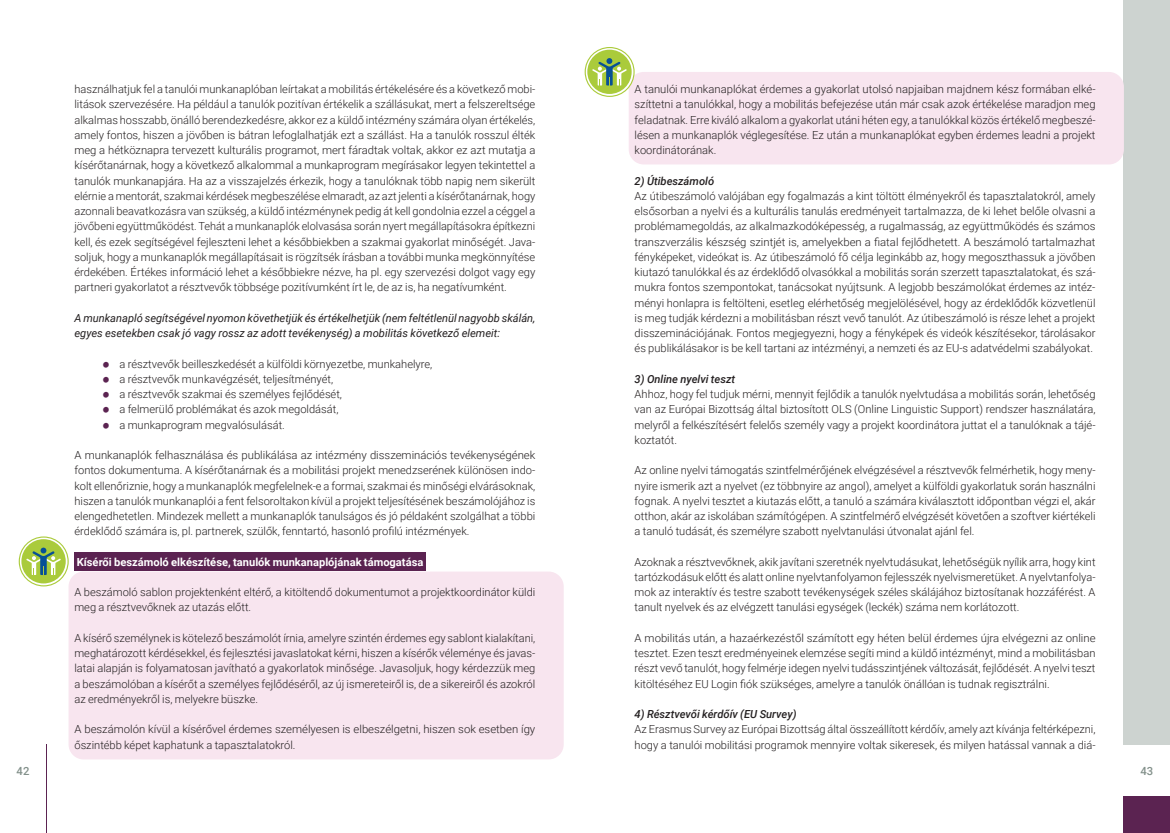
<style>
.page{position:relative;width:1170px;height:833px;background:#fff}
.page>*{position:absolute;margin:0;border:0;box-sizing:border-box;transform-origin:0 0}
.t1{font:500 11.25px "Roboto";color:#82908a}
.t2{font:300 11.12px/15.2px "Roboto";color:#231f20;text-align:justify}
.t3{font:italic 11.12px/15.2px "Roboto";color:#231f20}
.t4{font:italic 500 11.12px "Roboto";color:#231f20}
.t5{font:700 11.12px "Roboto";color:#fff}
.s1{font-family:"Berlin Sans FB Demi";font-weight:700;font-size:11.25px;color:#5b2351}
</style>
<div class="page">
<div style="left:1123px;top:0;width:46px;height:744px;background:#cdd3d0"></div>
<div style="left:1123px;top:797px;width:46px;height:36px;background:#5b2351"></div>
<hr style="left:46px;top:744px;width:1px;height:89px;background:#5b2351">
<div style="left:628px;top:72px;width:495px;height:92px;background:#f8e5ef;border-radius:15px"></div>
<div style="left:69px;top:571px;width:494px;height:188px;background:#f8e5ef;border-radius:15px"></div>
<div style="left:74px;top:552px;width:351px;height:19px;background:#5b2351"></div>
<svg style="left:19px;top:536px;width:50px;height:50px"></svg>
<svg style="left:584px;top:47px;width:50px;height:50px"></svg>
<p class="t2" style="left:74px;top:81px;width:462px">használhatjuk fel a tanulói munkanaplóban leírtakat a mobilitás értékelésére és a következő mobi&shy;litások szervezésére. Ha például a tanulók pozitívan értékelik a szállásukat, mert a felszereltsége alkalmas hosszabb, önálló berendezkedésre, akkor ez a küldő intézmény számára olyan értékelés, amely fontos, hiszen a jövőben is bátran lefoglalhatják ezt a szállást. Ha a tanulók rosszul élték meg a hétköznapra tervezett kulturális programot, mert fáradtak voltak, akkor ez azt mutatja a kísérőtanárnak, hogy a következő alkalommal a munkaprogram megírásakor legyen tekintettel a tanulók munkanapjára. Ha az a visszajelzés érkezik, hogy a tanulóknak több napig nem sikerült elérnie a mentorát, szakmai kérdések megbeszélése elmaradt, az azt jelenti a kísérőtanárnak, hogy azonnali beavatkozásra van szükség, a küldő intézménynek pedig át kell gondolnia ezzel a céggel a jövőbeni együttműködést. Tehát a munkanaplók elolvasása során nyert megállapításokra építkezni kell, és ezek segítségével fejleszteni lehet a későbbiekben a szakmai gyakorlat minőségét. Java&shy;soljuk, hogy a munkanaplók megállapításait is rögzítsék írásban a további munka megkönnyítése érdekében. Értékes információ lehet a későbbiekre nézve, ha pl. egy szervezési dolgot vagy egy partneri gyakorlatot a résztvevők többsége pozitívumként írt le, de az is, ha negatívumként.</p>
<p class="t3" style="left:74px;top:310px;width:462px">A munkanapló segítségével nyomon követhetjük és értékelhetjük (nem feltétlenül nagyobb skálán, egyes esetekben csak jó vagy rossz az adott tevékenység) a mobilitás következő elemeit:</p>
<p class="t2" style="left:103px;top:355px;width:331px"><span class="s1">•</span> a résztvevők beilleszkedését a külföldi környezetbe, munkahelyre,</p>
<p class="t2" style="left:103px;top:371px;width:232px"><span class="s1">•</span> a résztvevők munkavégzését, teljesítményét,</p>
<p class="t2" style="left:103px;top:386px;width:241px"><span class="s1">•</span> a résztvevők szakmai és személyes fejlődését,</p>
<p class="t2" style="left:103px;top:401px;width:237px"><span class="s1">•</span> a felmerülő problémákat és azok megoldását,</p>
<p class="t2" style="left:103px;top:416px;width:184px"><span class="s1">•</span> a munkaprogram megvalósulását.</p>
<p class="t2" style="left:74px;top:447px;width:462px">A munkanaplók felhasználása és publikálása az intézmény disszeminációs tevékenységének fontos dokumentuma. A kísérőtanárnak és a mobilitási projekt menedzserének különösen indo&shy;kolt ellenőriznie, hogy a munkanaplók megfelelnek-e a formai, szakmai és minőségi elvárásoknak, hiszen a tanulók munkanaplói a fent felsoroltakon kívül a projekt teljesítésének beszámolójához is elengedhetetlen. Mindezek mellett a munkanaplók tanulságos és jó példaként szolgálhat a többi érdeklődő számára is, pl. partnerek, szülők, fenntartó, hasonló profilú intézmények.</p>
<p class="t5" style="left:77px;top:554px;width:348px">Kísérői beszámoló elkészítése, tanulók munkanaplójának támogatása</p>
<p class="t2" style="left:74px;top:584px;width:462px">A beszámoló sablon projektenként eltérő, a kitöltendő dokumentumot a projektkoordinátor küldi meg a résztvevőknek az utazás előtt.</p>
<p class="t2" style="left:74px;top:630px;width:462px">A kísérő személynek is kötelező beszámolót írnia, amelyre szintén érdemes egy sablont kialakítani, meghatározott kérdésekkel, és fejlesztési javaslatokat kérni, hiszen a kísérők véleménye és javas&shy;latai alapján is folyamatosan javítható a gyakorlatok minősége. Javasoljuk, hogy kérdezzük meg a beszámolóban a kísérőt a személyes fejlődéséről, az új ismereteiről is, de a sikereiről és azokról az eredményekről is, melyekre büszke.</p>
<p class="t2" style="left:74px;top:721px;width:462px">A beszámolón kívül a kísérővel érdemes személyesen is elbeszélgetni, hiszen sok esetben így őszintébb képet kaphatunk a tapasztalatokról.</p>
<p class="t2" style="left:634px;top:81px;width:462px">A tanulói munkanaplókat érdemes a gyakorlat utolsó napjaiban majdnem kész formában elké&shy;szíttetni a tanulókkal, hogy a mobilitás befejezése után már csak azok értékelése maradjon meg feladatnak. Erre kiváló alkalom a gyakorlat utáni héten egy, a tanulókkal közös értékelő megbeszé&shy;lésen a munkanaplók véglegesítése. Ez után a munkanaplókat egyben érdemes leadni a projekt koordinátorának.</p>
<p class="t4" style="left:634px;top:173px;width:81px">2) Útibeszámoló</p>
<p class="t2" style="left:634px;top:188px;width:462px">Az útibeszámoló valójában egy fogalmazás a kint töltött élményekről és tapasztalatokról, amely elsősorban a nyelvi és a kulturális tanulás eredményeit tartalmazza, de ki lehet belőle olvasni a problémamegoldás, az alkalmazkodóképesség, a rugalmasság, az együttműködés és számos transzverzális készség szintjét is, amelyekben a fiatal fejlődhetett. A beszámoló tartalmazhat fényképeket, videókat is. Az útibeszámoló fő célja leginkább az, hogy megoszthassuk a jövőben kiutazó tanulókkal és az érdeklődő olvasókkal a mobilitás során szerzett tapasztalatokat, és szá&shy;mukra fontos szempontokat, tanácsokat nyújtsunk. A legjobb beszámolókat érdemes az intéz&shy;ményi honlapra is feltölteni, esetleg elérhetőség megjelölésével, hogy az érdeklődők közvetlenül is meg tudják kérdezni a mobilitásban részt vevő tanulót. Az útibeszámoló is része lehet a projekt disszeminációjának. Fontos megjegyezni, hogy a fényképek és videók készítésekor, tárolásakor és publikálásakor is be kell tartani az intézményi, a nemzeti és az EU-s adatvédelmi szabályokat.</p>
<p class="t4" style="left:634px;top:371px;width:102px">3) Online nyelvi teszt</p>
<p class="t2" style="left:634px;top:386px;width:462px">Ahhoz, hogy fel tudjuk mérni, mennyit fejlődik a tanulók nyelvtudása a mobilitás során, lehetőség van az Európai Bizottság által biztosított OLS (Online Linguistic Support) rendszer használatára, melyről a felkészítésért felelős személy vagy a projekt koordinátora juttat el a tanulóknak a tájé&shy;koztatót.</p>
<p class="t2" style="left:634px;top:462px;width:462px">Az online nyelvi támogatás szintfelmérőjének elvégzésével a résztvevők felmérhetik, hogy meny&shy;nyire ismerik azt a nyelvet (ez többnyire az angol), amelyet a külföldi gyakorlatuk során használni fognak. A nyelvi tesztet a kiutazás előtt, a tanuló a számára kiválasztott időpontban végzi el, akár otthon, akár az iskolában számítógépen. A szintfelmérő elvégzését követően a szoftver kiértékeli a tanuló tudását, és személyre szabott nyelvtanulási útvonalat ajánl fel.</p>
<p class="t2" style="left:634px;top:554px;width:462px">Azoknak a résztvevőknek, akik javítani szeretnék nyelvtudásukat, lehetőségük nyílik arra, hogy kint tartózkodásuk előtt és alatt online nyelvtanfolyamon fejlesszék nyelvismeretüket. A nyelvtanfolya&shy;mok az interaktív és testre szabott tevékenységek széles skálájához biztosítanak hozzáférést. A tanult nyelvek és az elvégzett tanulási egységek (leckék) száma nem korlátozott.</p>
<p class="t2" style="left:634px;top:630px;width:462px">A mobilitás után, a hazaérkezéstől számított egy héten belül érdemes újra elvégezni az online tesztet. Ezen teszt eredményeinek elemzése segíti mind a küldő intézményt, mind a mobilitásban részt vevő tanulót, hogy felmérje idegen nyelvi tudásszintjének változását, fejlődését. A nyelvi teszt kitöltéséhez EU Login fiók szükséges, amelyre a tanulók önállóan is tudnak regisztrálni.</p>
<p class="t4" style="left:634px;top:706px;width:163px">4) Résztvevői kérdőív (EU Survey)</p>
<p class="t2" style="left:634px;top:721px;width:462px">Az Erasmus Survey az Európai Bizottság által összeállított kérdőív, amely azt kívánja feltérképezni, hogy a tanulói mobilitási programok mennyire voltak sikeresek, és milyen hatással vannak a diá-</p>
<p class="t1" style="left:17px;top:763px;width:14px">42</p>
<p class="t1" style="left:1140px;top:763px;width:14px">43</p>
</div>
